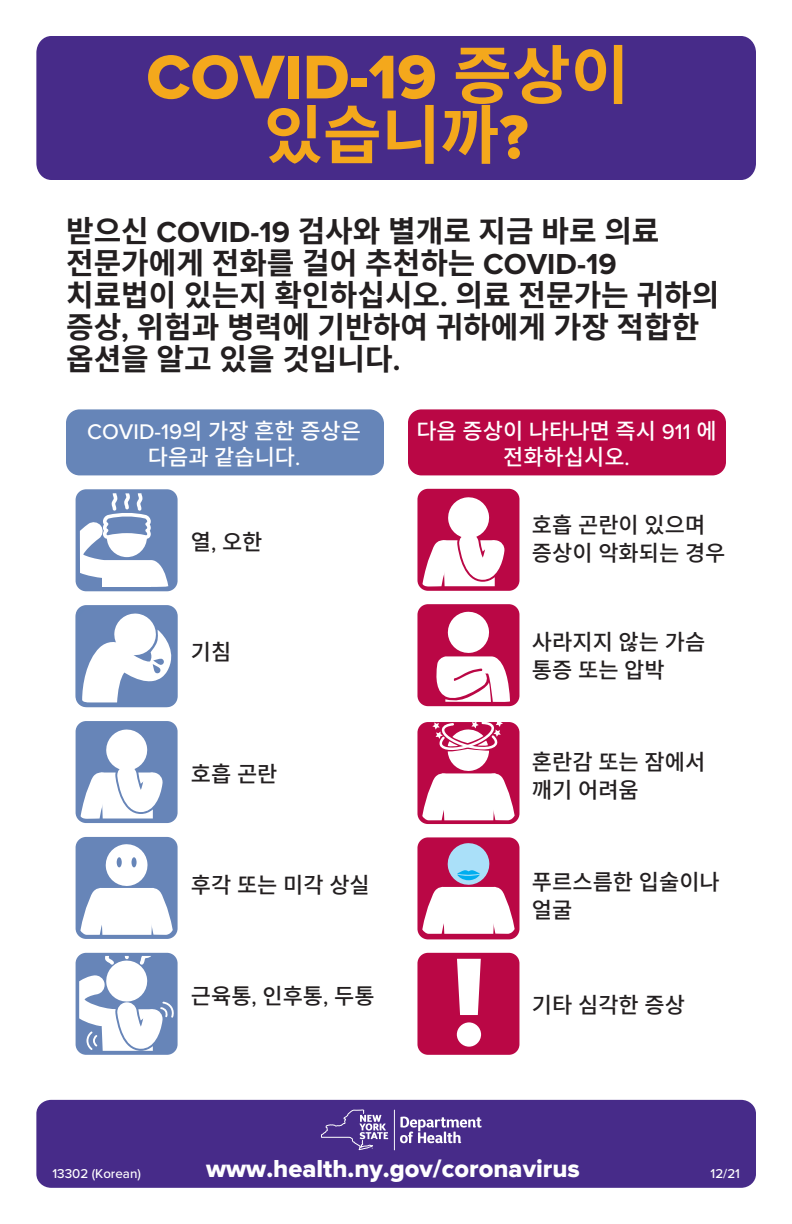
<style>
.page{position:relative;width:792px;height:1224px;background:#fff}
.page>*{position:absolute;margin:0;border:0;box-sizing:border-box;transform-origin:0 0}
.t1{font:64px "Proxima Nova Extrabld";color:#f4a81c}
.t2{font:700 64px "Noto Sans CJ Kkr";color:#f4a81c}
.t3{font:700 30px/32px "Noto Sans CJ Kkr";color:#231f20}
.t4{font:25.5px "Proxima Nova Extrabld";color:#fff}
.t5{font:500 22px/28px "Noto Sans CJ Kkr";color:#231f20}
.t6{font:500 22px/26px "Noto Sans CJ Kkr";color:#fff;text-align:center}
.t7{font:500 22px "Proxima Nova";color:#fff}
.t8{font:500 13.3px "Proxima Nova";color:#fff}
.s1{font-family:"Noto Sans CJ Kkr";font-weight:700}
.s2{font-family:"Proxima Nova Extrabld";font-weight:400}
.s3{font-family:"Proxima Nova"}
.s4{font-family:"Noto Sans CJ Kkr"}
</style>
<div class="page">
<div style="left:36px;top:36px;width:720px;height:144px;background:#472b89"></div>
<div style="left:36px;top:1100px;width:720px;height:88px;background:#472b89;border-radius:14px"></div>
<div style="left:66px;top:409px;width:318px;height:66px;background:#6685b8;border-radius:14px"></div>
<div style="left:76px;top:605px;width:102px;height:102px;background:#6785b8;border-radius:11px"></div>
<svg style="left:82px;top:613px;width:90px;height:89px"></svg>
<div style="left:76px;top:605px;width:102px;height:102px;border:4px solid #6685b8;border-radius:10px"></div>
<div style="left:76px;top:721px;width:102px;height:102px;background:#6785b8;border-radius:11px"></div>
<svg style="left:81px;top:729px;width:82px;height:90px"></svg>
<div style="left:76px;top:489px;width:102px;height:102px;background:#6785b8;border-radius:11px"></div>
<svg style="left:80px;top:493px;width:88px;height:94px"></svg>
<div style="left:76px;top:837px;width:102px;height:102px;background:#6785b8;border-radius:11px"></div>
<svg style="left:80px;top:844px;width:93px;height:91px"></svg>
<div style="left:117px;top:857px;width:5px;height:10px;background:#6685b8;border-radius:50%"></div>
<div style="left:132px;top:857px;width:5px;height:10px;background:#6685b8;border-radius:50%"></div>
<div style="left:76px;top:953px;width:102px;height:102px;background:#6785b8;border-radius:11px"></div>
<svg style="left:79px;top:956px;width:95px;height:95px"></svg>
<div style="left:408px;top:409px;width:318px;height:66px;background:#ba0745;border-radius:13px"></div>
<div style="left:417px;top:489px;width:102px;height:102px;background:#ba0745;border-radius:11px"></div>
<svg style="left:422px;top:497px;width:83px;height:90px"></svg>
<div style="left:417px;top:837px;width:102px;height:102px;background:#ba0745;border-radius:11px"></div>
<svg style="left:422px;top:843px;width:93px;height:91px"></svg>
<div style="left:417px;top:722px;width:102px;height:102px;background:#ba0745;border-radius:11px"></div>
<svg style="left:422px;top:722px;width:93px;height:98px"></svg>
<div style="left:417px;top:604px;width:102px;height:102px;background:#ba0745;border-radius:11px"></div>
<svg style="left:436px;top:611px;width:74px;height:91px"></svg>
<div style="left:417px;top:953px;width:102px;height:102px;background:#ba0745;border-radius:11px"></div>
<svg style="left:457px;top:959px;width:24px;height:88px"></svg>
<svg style="left:400px;top:1117px;width:82px;height:26px"></svg>
<hr style="left:394px;top:1110px;width:1px;height:40px;background:#fff">
<svg style="left:321px;top:1109px;width:67px;height:41px"></svg>
<h1 class="t1" style="left:146px;top:48px;width:485px">COVID-19 <span class="s1">증상이</span></h1>
<h1 class="t2" style="left:264px;top:99px;width:266px">있습니까<span class="s2">?</span></h1>
<p class="t3" style="left:66px;top:215px;width:655px">받으신 <span class="s3">COVID-19</span> 검사와 별개로 지금 바로 의료 전문가에게 전화를 걸어 추천하는 <span class="s3">COVID-19 </span>치료법이 있는지 확인하십시오<span class="s3">.</span> 의료 전문가는 귀하의 증상<span class="s3">,</span> 위험과 병력에 기반하여 귀하에게 가장 적합한 옵션을 알고 있을 것입니다<span class="s3">.</span></p>
<p class="t7" style="left:87px;top:415px;width:275px">COVID-19<span class="s4">의 가장 흔한 증상은</span></p>
<p class="t6" style="left:148px;top:444px;width:154px">다음과 같습니다<span class="s3">.</span></p>
<p class="t5" style="left:191px;top:528px;width:73px">열<span class="s3">,</span> 오한</p>
<p class="t5" style="left:191px;top:638px;width:42px">기침</p>
<p class="t5" style="left:191px;top:760px;width:88px">호흡 곤란</p>
<p class="t5" style="left:191px;top:871px;width:180px">후각 또는 미각 상실</p>
<p class="t5" style="left:191px;top:982px;width:185px">근육통<span class="s3">,</span> 인후통<span class="s3">,</span> 두통</p>
<p class="t6" style="left:416px;top:418px;width:302px">다음 증상이 나타나면 즉시 <span class="s3">911</span> 에 전화하십시오<span class="s3">.</span></p>
<p class="t5" style="left:532px;top:511px;width:195px">호흡 곤란이 있으며 증상이 악화되는 경우</p>
<p class="t5" style="left:532px;top:628px;width:175px">사라지지 않는 가슴 통증 또는 압박</p>
<p class="t5" style="left:532px;top:748px;width:175px">혼란감 또는 잠에서 깨기 어려움</p>
<p class="t5" style="left:532px;top:868px;width:189px">푸르스름한 입술이나 얼굴</p>
<p class="t5" style="left:532px;top:991px;width:155px">기타 심각한 증상</p>
<p class="t4" style="left:206px;top:1157px;width:375px">www.health.ny.gov/coronavirus</p>
<p class="t8" style="left:52px;top:1164px;width:90px">13302 (Korean)</p>
<p class="t8" style="left:711px;top:1164px;width:31px">12/21</p>
</div>
